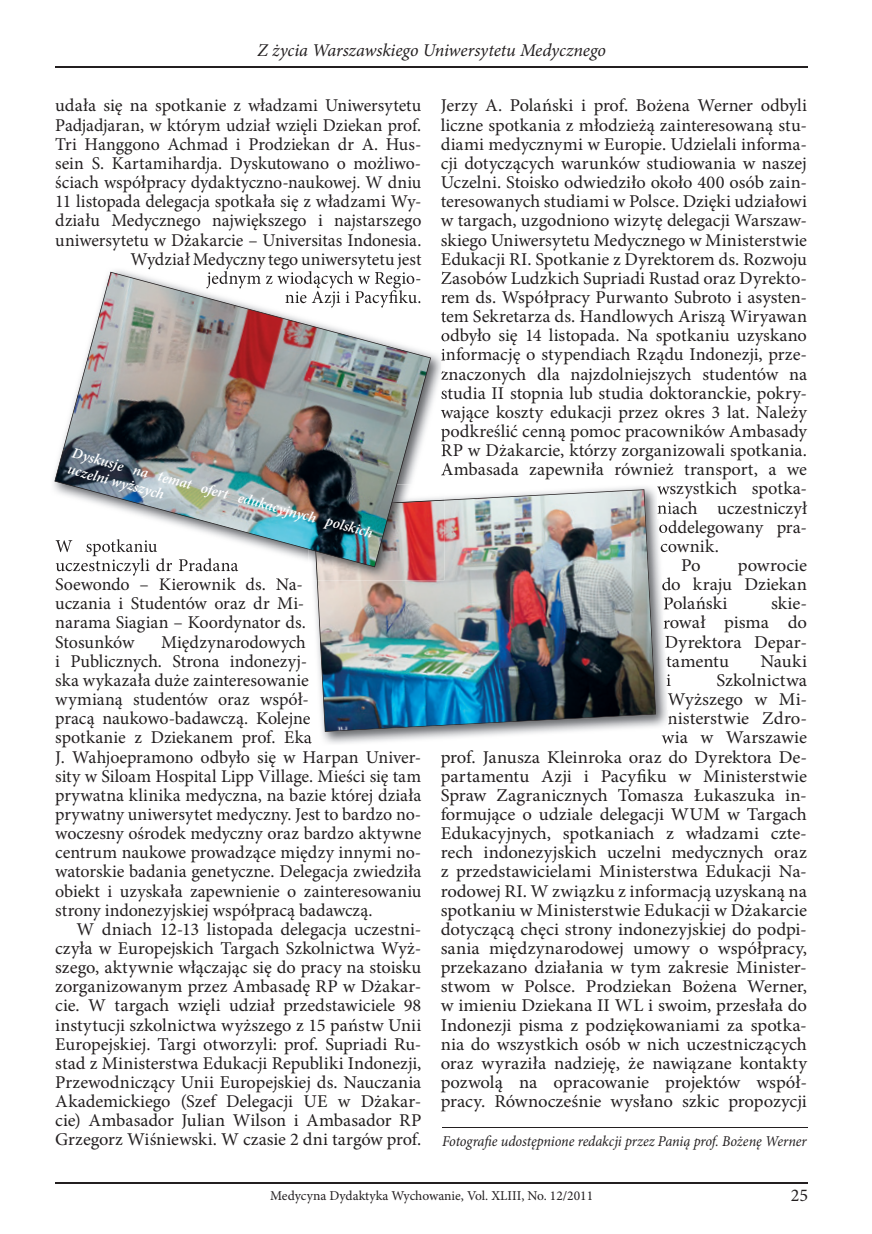
<style>
.page{position:relative;width:872px;height:1234px;background:#fff}
.page>*{position:absolute;margin:0;border:0;box-sizing:border-box;transform-origin:0 0}
.t1{font:18px/19.2px "Minion Pro";color:#231f20}
.t2{font:18px/19.2px "Minion Pro";color:#231f20;text-align:justify;scale:1.04 1}
.t3{font:italic 18px "Minion Pro";letter-spacing:-.005em;color:#231f20}
.t4{font:italic 15px "Minion Pro";letter-spacing:-.005em;color:#231f20;scale:.95 1}
.t5{font:italic 600 15px/16.5px "Minion Pro";color:#fff}
.t6{font:13.5px "Minion Pro";color:#231f20}
</style>
<div class="page">
<hr style="left:55px;top:1182px;width:753px;height:1px;background:#231f20">
<hr style="left:55px;top:66px;width:753px;height:2px;background:#231f20">
<img style="left:322px;top:487px;width:348px;height:257px">
<img style="left:308px;top:735px;width:4px;height:9px">
<img style="left:657px;top:486px;width:13px;height:14px">
<img style="left:657px;top:500px;width:13px;height:18px">
<img style="left:659px;top:520px;width:11px;height:17px">
<svg style="left:660px;top:539px;width:10px;height:13px"></svg>
<img style="left:662px;top:577px;width:8px;height:17px">
<svg style="left:664px;top:596px;width:6px;height:13px"></svg>
<img style="left:663px;top:615px;width:7px;height:17px">
<img style="left:665px;top:634px;width:5px;height:18px">
<svg style="left:666px;top:653px;width:4px;height:13px"></svg>
<svg style="left:666px;top:673px;width:4px;height:13px"></svg>
<svg style="left:668px;top:693px;width:2px;height:31px"></svg>
<svg style="left:661px;top:731px;width:9px;height:12px"></svg>
<img style="left:314px;top:489px;width:342px;height:242px">
<img style="left:148px;top:267px;width:252px;height:2px">
<img style="left:56px;top:567px;width:115px;height:8px">
<img style="left:178px;top:567px;width:60px;height:4px">
<img style="left:56px;top:577px;width:233px;height:3px">
<img style="left:441px;top:271px;width:3px;height:13px">
<img style="left:441px;top:295px;width:3px;height:8px">
<img style="left:441px;top:311px;width:3px;height:12px">
<img style="left:441px;top:333px;width:3px;height:8px">
<img style="left:441px;top:349px;width:3px;height:31px">
<img style="left:441px;top:390px;width:3px;height:9px">
<img style="left:441px;top:410px;width:3px;height:7px">
<img style="left:441px;top:428px;width:3px;height:13px">
<img style="left:441px;top:444px;width:3px;height:13px">
<img style="left:313px;top:500px;width:131px;height:80px">
<img style="left:54px;top:272px;width:377px;height:295px">
<hr style="left:442px;top:1127px;width:366px;height:1px;background:#231f20">
<p class="t3" style="left:257px;top:38px;width:350px">Z życia Warszawskiego Uniwersytetu Medycznego</p>
<p class="t1" style="left:55px;top:96px;width:368px;text-align:right">udała się na spotkanie z władzami Uniwersytetu Padjadjaran, w którym udział wzięli Dziekan prof.<br>Tri Hanggono Achmad i Prodziekan dr A. Hus&shy;sein S. Kartamihardja. Dyskutowano o możliwo&shy;ściach współpracy dydaktyczno-naukowej. W dniu 11 listopada delegacja spotkała się z władzami Wy&shy;działu Medycznego największego i najstarszego uniwersytetu w Dżakarcie – Universitas Indonesia.<br>Wydział Medyczny tego uniwersytetu jest</p>
<p class="t5" style="left:75px;top:444px;width:312px;rotate:15deg">Dyskusje na temat ofert edukacyjnych polskich uczelni wyższych</p>
<p class="t1" style="left:55px;top:574px;width:252px">Soewondo – Kierownik ds. Na&shy;uczania i Studentów oraz dr Mi&shy;narama Siagian – Koordynator ds.<br>Stosunków</p>
<p class="t1" style="left:55px;top:632px;width:367px;text-indent:106px">Międzynarodowych<br>i Publicznych. Strona indonezyj-<br>ska wykazała duże zainteresowanie<br>wymianą studentów oraz współ-<br>pracą naukowo-badawczą. Kolejne<br>spotkanie z Dziekanem prof. Eka<br>J. Wahjoepramono odbyło się w Harpan Univer&shy;sity w Siloam Hospital Lipp Village. Mieści się tam prywatna klinika medyczna, na bazie której działa prywatny uniwersytet medyczny. Jest to bardzo no&shy;woczesny ośrodek medyczny oraz bardzo aktywne centrum naukowe prowadzące między innymi no&shy;watorskie badania genetyczne. Delegacja zwiedziła obiekt i uzyskała zapewnienie o zainteresowaniu strony indonezyjskiej współpracą badawczą.</p>
<p class="t1" style="left:55px;top:919px;width:367px;text-align:justify;text-indent:21px">W dniach 12-13 listopada delegacja uczestni&shy;czyła w Europejskich Targach Szkolnictwa Wyż&shy;szego, aktywnie włączając się do pracy na stoisku zorganizowanym przez Ambasadę RP w Dżakar&shy;cie. W targach wzięli udział przedstawiciele 98 instytucji szkolnictwa wyższego z 15 państw Unii Europejskiej. Targi otworzyli: prof. Supriadi Ru&shy;stad z Ministerstwa Edukacji Republiki Indonezji, Przewodniczący Unii Europejskiej ds. Nauczania Akademickiego (Szef Delegacji UE w Dżakar&shy;cie) Ambasador Julian Wilson i Ambasador RP Grzegorz Wiśniewski. W czasie 2 dni targów prof.</p>
<p class="t1" style="left:441px;top:96px;width:368px">Jerzy A. Polański i prof. Bożena Werner odbyli</p>
<p class="t1" style="left:441px;top:115px;width:368px">liczne spotkania z młodzieżą zainteresowaną stu-</p>
<p class="t1" style="left:441px;top:134px;width:368px">diami medycznymi w Europie. Udzielali informa-</p>
<p class="t1" style="left:441px;top:154px;width:368px">cji dotyczących warunków studiowania w naszej</p>
<p class="t1" style="left:441px;top:173px;width:368px">Uczelni. Stoisko odwiedziło około 400 osób zain-</p>
<p class="t1" style="left:441px;top:192px;width:368px">teresowanych studiami w Polsce. Dzięki udziałowi</p>
<p class="t1" style="left:441px;top:211px;width:368px">w targach, uzgodniono wizytę delegacji Warszaw-</p>
<p class="t1" style="left:441px;top:230px;width:368px">skiego Uniwersytetu Medycznego w Ministerstwie</p>
<p class="t1" style="left:441px;top:249px;width:368px">Edukacji RI. Spotkanie z Dyrektorem ds. Rozwoju</p>
<p class="t1" style="left:441px;top:268px;width:368px">Zasobów Ludzkich Supriadi Rustad oraz Dyrekto-</p>
<p class="t1" style="left:441px;top:287px;width:368px">rem ds. Współpracy Purwanto Subroto i asysten-</p>
<p class="t1" style="left:441px;top:307px;width:368px">tem Sekretarza ds. Handlowych Ariszą Wiryawan</p>
<p class="t1" style="left:441px;top:326px;width:368px">odbyło się 14 listopada. Na spotkaniu uzyskano</p>
<p class="t1" style="left:441px;top:345px;width:368px">informację o stypendiach Rządu Indonezji, prze-</p>
<p class="t1" style="left:441px;top:364px;width:368px">znaczonych dla najzdolniejszych studentów na</p>
<p class="t1" style="left:441px;top:383px;width:368px">studia II stopnia lub studia doktoranckie, pokry-</p>
<p class="t1" style="left:441px;top:402px;width:368px">wające koszty edukacji przez okres 3 lat. Należy</p>
<p class="t1" style="left:441px;top:421px;width:368px">podkreślić cenną pomoc pracowników Ambasady</p>
<p class="t1" style="left:441px;top:441px;width:368px">RP w Dżakarcie, którzy zorganizowali spotkania.</p>
<p class="t1" style="left:441px;top:460px;width:368px">Ambasada zapewniła również transport, a we</p>
<p class="t1" style="left:657px;top:479px;width:151px">wszystkich spotka-</p>
<p class="t1" style="left:657px;top:498px;width:151px">niach uczestniczył</p>
<p class="t1" style="left:658px;top:517px;width:150px">oddelegowany pra-</p>
<p class="t1" style="left:660px;top:536px;width:60px">cownik.</p>
<p class="t2" style="left:681px;top:555px;width:20px">Po</p>
<p class="t2" style="left:661px;top:555px;width:141px;text-indent:76px">powrocie do kraju Dziekan Polański</p>
<p class="t2" style="left:663px;top:594px;width:140px;text-indent:108px">skie&shy;rował pisma do Dyrektora Depar&shy;tamentu</p>
<p class="t2" style="left:441px;top:651px;width:354px;text-align:right">Nauki<br>Szkolnictwa<br>Wyższego w Mi-<br>nisterstwie Zdro-<br>wia w Warszawie<br>prof. Janusza Kleinroka oraz do Dyrektora De&shy;partamentu Azji i Pacyfiku w Ministerstwie Spraw Zagranicznych Tomasza Łukaszuka in&shy;formujące o udziale delegacji WUM w Targach Edukacyjnych, spotkaniach z władzami czte&shy;rech indonezyjskich uczelni medycznych oraz z przedstawicielami Ministerstwa Edukacji Na&shy;rodowej RI. W związku z informacją uzyskaną na spotkaniu w Ministerstwie Edukacji w Dżakarcie dotyczącą chęci strony indonezyjskiej do podpi&shy;sania międzynarodowej umowy o współpracy, przekazano działania w tym zakresie Minister&shy;stwom w Polsce. Prodziekan Bożena Werner, w imieniu Dziekana II WL i swoim, przesłała do Indonezji pisma z podziękowaniami za spotka&shy;nia do wszystkich osób w nich uczestniczących oraz wyraziła nadzieję, że nawiązane kontakty pozwolą na opracowanie projektów współ&shy;pracy. Równocześnie wysłano szkic propozycji</p>
<p class="t4" style="left:442px;top:1130px;width:385px">Fotografie udostępnione redakcji przez Panią prof. Bożenę Werner</p>
<p class="t6" style="left:270px;top:1186px;width:324px">Medycyna Dydaktyka Wychowanie, Vol. XLIII, No. 12/2011</p>
<p class="t1" style="left:791px;top:1185px;width:19px">25</p>
</div>
